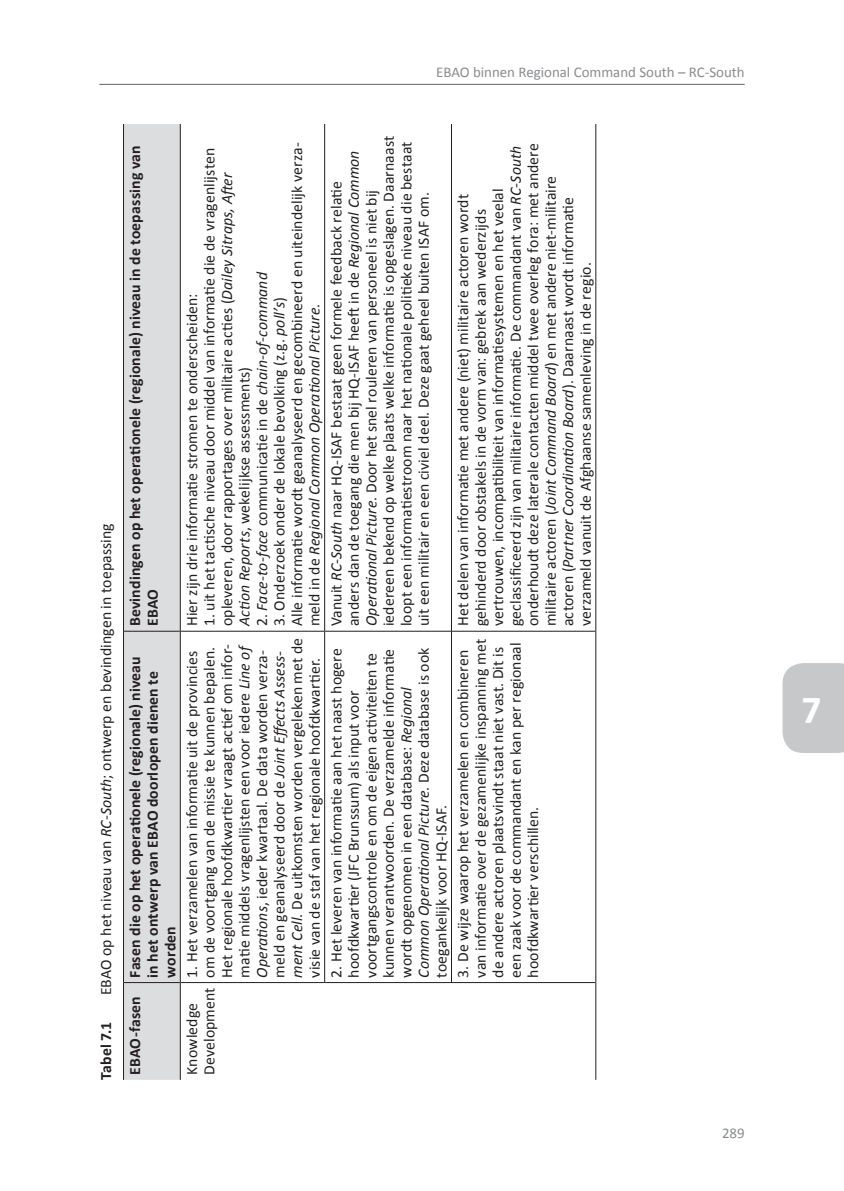
<style>
.page{position:relative;width:844px;height:1191px;background:#fff}
.page>*{position:absolute;margin:0;border:0;box-sizing:border-box;transform-origin:0 0}
.t1{font:700 39.73px "Calibri";color:#fff}
.t2{font:15.75px/17.5px "Calibri";letter-spacing:.005em;color:#231f20}
.t3{font:700 15.75px/17.5px "Calibri";letter-spacing:.01em;color:#231f20}
.t4{font:italic 15.75px "Calibri";letter-spacing:.005em;color:#231f20}
.t5{font:14.88px "Calibri";color:#8a8c8f}
.s1{font-weight:400}
.s2{font-weight:400;font-style:italic}
.s3{font-style:italic}
.s4{font-style:normal}
</style>
<div class="page">
<div style="left:782px;top:663px;width:61px;height:90px;background:#c7c8ca"></div>
<hr style="left:99px;top:84px;width:645px;height:1px;background:#636366">
<div style="left:124px;top:124px;width:56px;height:955px;background:#dcdddf"></div>
<hr style="left:123px;top:982px;width:1px;height:97px;background:#231f20">
<hr style="left:123px;top:631px;width:1px;height:351px;background:#231f20">
<hr style="left:123px;top:124px;width:1px;height:507px;background:#231f20">
<hr style="left:180px;top:982px;width:1px;height:97px;background:#231f20">
<hr style="left:180px;top:631px;width:1px;height:351px;background:#231f20">
<hr style="left:180px;top:124px;width:1px;height:507px;background:#231f20">
<hr style="left:324px;top:631px;width:1px;height:352px;background:#231f20">
<hr style="left:324px;top:124px;width:1px;height:507px;background:#231f20">
<hr style="left:451px;top:631px;width:1px;height:352px;background:#231f20">
<hr style="left:451px;top:124px;width:1px;height:507px;background:#231f20">
<hr style="left:595px;top:982px;width:1px;height:97px;background:#231f20">
<hr style="left:595px;top:631px;width:1px;height:351px;background:#231f20">
<hr style="left:595px;top:124px;width:1px;height:507px;background:#231f20">
<hr style="left:181px;top:982px;width:143px;height:1px;background:#231f20">
<hr style="left:181px;top:631px;width:143px;height:1px;background:#231f20">
<hr style="left:325px;top:982px;width:126px;height:1px;background:#231f20">
<hr style="left:325px;top:631px;width:126px;height:1px;background:#231f20">
<hr style="left:452px;top:982px;width:143px;height:1px;background:#231f20">
<hr style="left:452px;top:631px;width:143px;height:1px;background:#231f20">
<hr style="left:124px;top:982px;width:56px;height:1px;background:#231f20">
<hr style="left:124px;top:631px;width:56px;height:1px;background:#231f20">
<p class="t5" style="left:436px;top:63px;width:310px">EBAO binnen Regional Command South – RC-South</p>
<p class="t3" style="left:125px;top:626px;width:482px;rotate:-90deg">Bevindingen op het operationele (regionale) niveau in de toepassing van<br>EBAO</p>
<p class="t3" style="left:90px;top:1074px;width:553px;line-height:29.2px;text-indent:79px;rotate:-90deg"><span class="s1">EBAO op het niveau van</span> <span class="s2">RC-South</span><span class="s1">; ontwerp en bevindingen in toepassing<br></span>EBAO-fasen Fasen die op het operationele (regionale) niveau</p>
<p class="t3" style="left:143px;top:977px;width:308px;rotate:-90deg">in het ontwerp van EBAO doorlopen dienen te worden</p>
<p class="t3" style="left:96px;top:1079px;width:60px;rotate:-90deg">Tabel 7.1</p>
<p class="t2" style="left:270px;top:626px;width:486px;rotate:-90deg">3. Onderzoek onder de lokale bevolking (z.g. <span class="s3">poll’s</span>)<br>Alle informatie wordt geanalyseerd en gecombineerd en uiteindelijk verza&shy;meld in de <span class="s3">Regional Common Operational Picture</span>.</p>
<p class="t2" style="left:200px;top:626px;width:480px;rotate:-90deg">1. uit het tactische niveau door middel van informatie die de vragenlijsten opleveren, door rapportages over militaire acties (<span class="s3">Dailey Sitraps, After<br>Action Reports</span>, wekelijkse assessments)</p>
<p class="t4" style="left:252px;top:626px;width:356px;rotate:-90deg"><span class="s4">2.</span> Face-to-face <span class="s4">communicatie in de</span> chain-of-command</p>
<p class="t2" style="left:182px;top:626px;width:334px;rotate:-90deg">Hier zijn drie informatie stromen te onderscheiden:</p>
<p class="t2" style="left:326px;top:626px;width:492px;rotate:-90deg">Vanuit <span class="s3">RC-South</span> naar HQ-ISAF bestaat geen formele feedback relatie anders dan de toegang die men bij HQ-ISAF heeft in de <span class="s3">Regional Common Operational Picture</span>. Door het snel rouleren van personeel is niet bij iedereen bekend op welke plaats welke informatie is opgeslagen. Daarnaast loopt een informatiestroom naar het nationale politieke niveau die bestaat uit een militair en een civiel deel. Deze gaat geheel buiten ISAF om.</p>
<p class="t2" style="left:453px;top:626px;width:484px;rotate:-90deg">Het delen van informatie met andere (niet) militaire actoren wordt gehinderd door obstakels in de vorm van: gebrek aan wederzijds vertrouwen, incompatibiliteit van informatiesystemen en het veelal geclassificeerd zijn van militaire informatie. De commandant van <span class="s3">RC-South </span>onderhoudt deze laterale contacten middel twee overleg fora: met andere militaire actoren (<span class="s3">Joint Command Board</span>) en met andere niet-militaire actoren (<span class="s3">Partner Coordination Board</span>). Daarnaast wordt informatie verzameld vanuit de Afghaanse samenleving in de regio.</p>
<p class="t2" style="left:182px;top:977px;width:341px;rotate:-90deg">1. Het verzamelen van informatie uit de provincies om de voortgang van de missie te kunnen bepalen.<br>Het regionale hoofdkwartier vraagt actief om infor&shy;matie middels vragenlijsten een voor iedere <span class="s3">Line of Operations</span>, ieder kwartaal. De data worden verza&shy;meld en geanalyseerd door de <span class="s3">Joint Effects Assess&shy;ment Cell</span>. De uitkomsten worden vergeleken met de visie van de staf van het regionale hoofdkwartier.</p>
<p class="t2" style="left:182px;top:1074px;width:89px;rotate:-90deg">Knowledge<br>Development</p>
<p class="t2" style="left:326px;top:977px;width:331px;rotate:-90deg">2. Het leveren van informatie aan het naast hogere hoofdkwartier (JFC Brunssum) als input voor voortgangscontrole en om de eigen activiteiten te kunnen verantwoorden. De verzamelde informatie wordt opgenomen in een database: <span class="s3">Regional Common Operational Picture</span>. Deze database is ook toegankelijk voor HQ-ISAF.</p>
<p class="t2" style="left:453px;top:977px;width:340px;rotate:-90deg">3. De wijze waarop het verzamelen en combineren van informatie over de gezamenlijke inspanning met de andere actoren plaatsvindt staat niet vast. Dit is een zaak voor de commandant en kan per regionaal hoofdkwartier verschillen.</p>
<p class="t5" style="left:721px;top:1123px;width:24px">289</p>
<h1 class="t1" style="left:801px;top:685px;width:22px">7</h1>
</div>
